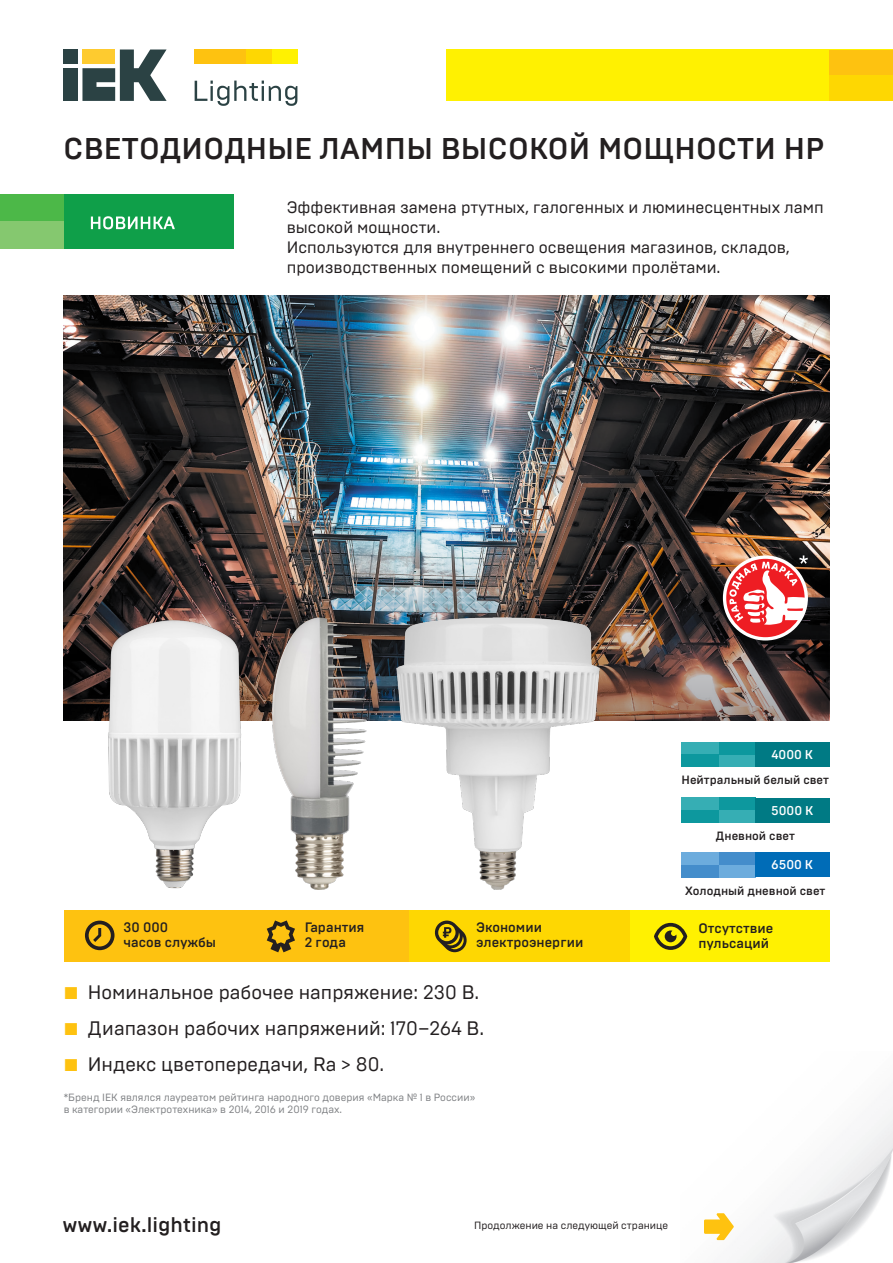
<style>
.page{position:relative;width:893px;height:1263px;background:#fff}
.page>*{position:absolute;margin:0;border:0;box-sizing:border-box;transform-origin:0 0}
.t1{font:500 30px "Brutal Type";letter-spacing:.01em;color:#231f20}
.t2{font:500 21px "Brutal Type";color:#231f20}
.текст_11{font:19.5px "Brutal Type";color:#231f20}
.текст_11-2{font:16.5px/19.8px "Brutal Type";color:#231f20}
.t3{font:500 13.65px/14.4px "Brutal Type";color:#231f20}
.t4{font:500 12.75px "Brutal Type";color:#fff}
.t5{font:500 12px "Brutal Type";color:#231f20}
.текст_11-3{font:10.5px/12.6px "Brutal Type";color:#808285}
.текст_11-4{font:10.5px "Brutal Type";color:#231f20}
</style>
<div class="page">
<div style="left:446px;top:50px;width:447px;height:51px;background:#fff101"></div>
<div style="left:829px;top:50px;width:64px;height:25px;background:#fec210"></div>
<div style="left:829px;top:75px;width:64px;height:26px;background:#fed702"></div>
<div style="left:246px;top:50px;width:26px;height:14px;background:#fed702"></div>
<div style="left:272px;top:50px;width:25px;height:14px;background:#fff101"></div>
<div style="left:195px;top:50px;width:51px;height:14px;background:#fec210"></div>
<div style="left:64px;top:68px;width:14px;height:33px;background:#2b4244"></div>
<div style="left:64px;top:50px;width:14px;height:14px;background:#2b4244"></div>
<svg style="left:82px;top:50px;width:85px;height:51px"></svg>
<svg style="left:195px;top:81px;width:102px;height:25px"></svg>
<img style="left:717px;top:1107px;width:176px;height:156px">
<div style="left:408px;top:911px;width:222px;height:51px;background:#fed702"></div>
<div style="left:630px;top:911px;width:199px;height:51px;background:#fff101"></div>
<div style="left:64px;top:911px;width:344px;height:51px;background:#fec210"></div>
<svg style="left:267px;top:920px;width:28px;height:32px"></svg>
<svg style="left:85px;top:921px;width:30px;height:29px"></svg>
<svg style="left:434px;top:920px;width:33px;height:32px"></svg>
<svg style="left:654px;top:923px;width:33px;height:27px"></svg>
<img style="left:64px;top:296px;width:765px;height:255px">
<img style="left:64px;top:551px;width:765px;height:170px">
<img style="left:106px;top:618px;width:136px;height:271px">
<img style="left:272px;top:618px;width:95px;height:272px">
<img style="left:397px;top:618px;width:202px;height:272px">
<div style="left:718px;top:754px;width:37px;height:13px;background:#36aeb4"></div>
<div style="left:718px;top:742px;width:37px;height:12px;background:#0d989e"></div>
<div style="left:681px;top:742px;width:37px;height:12px;background:#36aeb4"></div>
<div style="left:681px;top:754px;width:37px;height:13px;background:#0d989e"></div>
<div style="left:755px;top:742px;width:74px;height:25px;background:#007a84"></div>
<div style="left:718px;top:810px;width:37px;height:12px;background:#36aeb4"></div>
<div style="left:718px;top:798px;width:37px;height:12px;background:#0d989e"></div>
<div style="left:681px;top:798px;width:37px;height:12px;background:#36aeb4"></div>
<div style="left:681px;top:810px;width:37px;height:12px;background:#0d989e"></div>
<div style="left:755px;top:798px;width:74px;height:24px;background:#007a84"></div>
<div style="left:718px;top:865px;width:37px;height:12px;background:#6cacdd"></div>
<div style="left:718px;top:852px;width:37px;height:13px;background:#448dcb"></div>
<div style="left:681px;top:852px;width:37px;height:13px;background:#6cacdd"></div>
<div style="left:681px;top:865px;width:37px;height:12px;background:#448dcb"></div>
<div style="left:755px;top:852px;width:74px;height:25px;background:#006cb7"></div>
<svg style="left:723px;top:555px;width:85px;height:85px"></svg>
<div style="left:726px;top:559px;width:79px;height:78px;background:#ee1d23;border-radius:50%"></div>
<svg style="left:729px;top:555px;width:79px;height:70px"></svg>
<svg style="left:704px;top:1213px;width:30px;height:27px"></svg>
<div style="left:0;top:195px;width:234px;height:54px;background:#0f9f49"></div>
<div style="left:0;top:195px;width:64px;height:54px;background:#4cb848"></div>
<div style="left:0;top:222px;width:64px;height:27px;background:#85c86f"></div>
<svg style="left:91px;top:216px;width:84px;height:13px"></svg>
<p class="t1" style="left:64px;top:131px;width:762px">СВЕТОДИОДНЫЕ ЛАМПЫ ВЫСОКОЙ МОЩНОСТИ HP</p>
<p class="текст_11-2" style="left:287px;top:197px;width:539px">Эффективная замена ртутных, галогенных и люминесцентных ламп высокой мощности.</p>
<p class="текст_11-2" style="left:287px;top:237px;width:505px">Используются для внутреннего освещения магазинов, складов, производственных помещений с высокими пролётами.</p>
<p class="t4" style="left:771px;top:747px;width:43px">4000 K</p>
<p class="t5" style="left:681px;top:773px;width:149px">Нейтральный белый свет</p>
<p class="t4" style="left:771px;top:802px;width:43px">5000 K</p>
<p class="t5" style="left:716px;top:828px;width:81px">Дневной свет</p>
<p class="t4" style="left:771px;top:857px;width:43px">6500 K</p>
<p class="t5" style="left:685px;top:883px;width:142px">Холодный дневной свет</p>
<p class="t3" style="left:124px;top:920px;width:94px">30 000<br>часов службы</p>
<p class="t3" style="left:476px;top:920px;width:109px">Экономии электроэнергии</p>
<p class="t3" style="left:698px;top:921px;width:76px">Отсутствие пульсаций</p>
<p class="текст_11" style="left:88px;top:980px;width:393px">Номинальное рабочее напряжение: 230 В.</p>
<p class="текст_11" style="left:88px;top:1016px;width:398px">Диапазон рабочих напряжений: 170–264 В.</p>
<p class="текст_11" style="left:88px;top:1052px;width:298px">Индекс цветопередачи, Ra &gt; 80.</p>
<p class="t3" style="left:305px;top:920px;width:61px">Гарантия<br>2 года</p>
<p class="текст_11-3" style="left:64px;top:1091px;width:413px">*Бренд IEK являлся лауреатом рейтинга народного доверия «Марка № 1 в России» в категории «Электротехника» в 2014, 2016 и 2019 годах.</p>
<p class="t2" style="left:62px;top:1212px;width:161px">www.iek.lighting</p>
<p class="текст_11-4" style="left:474px;top:1219px;width:196px">Продолжение на следующей странице</p>
</div>
